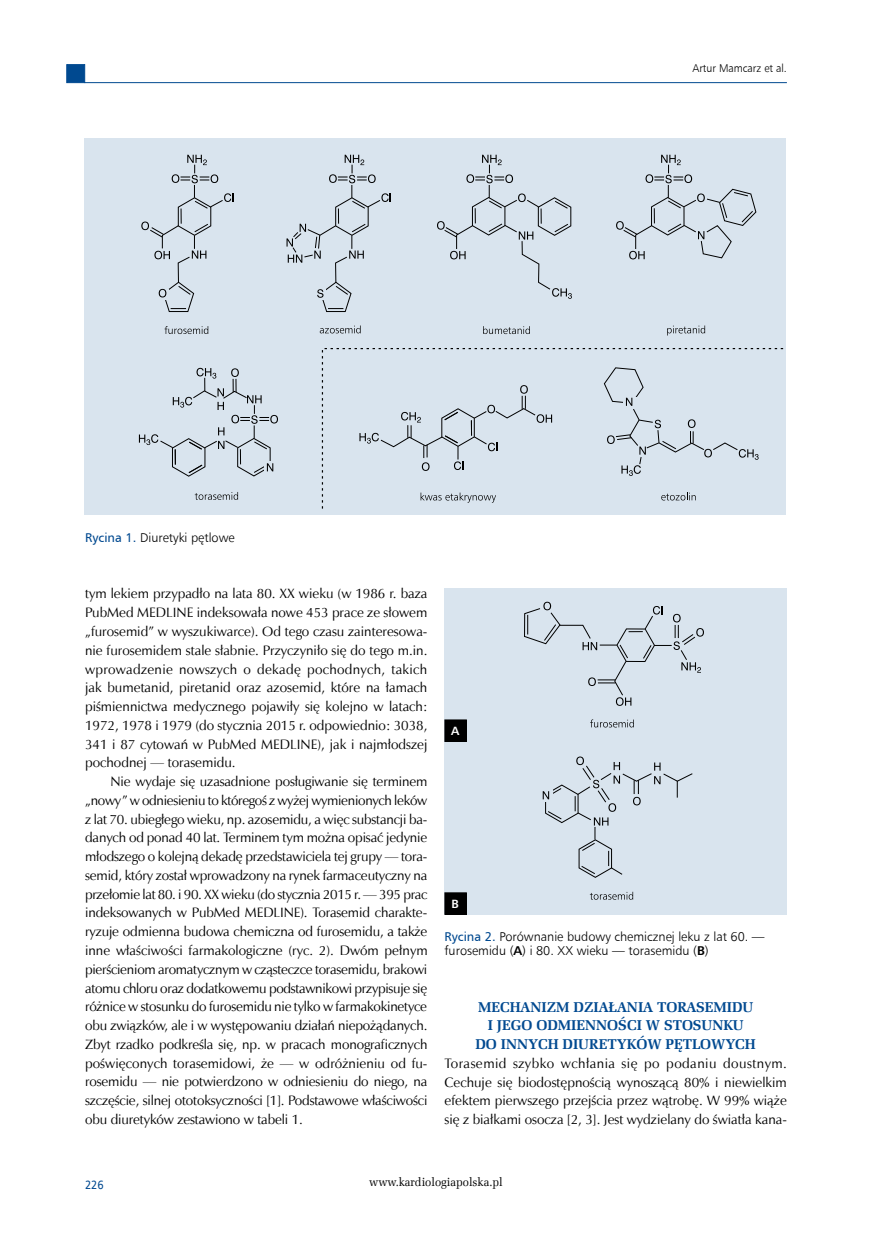
<style>
.page{position:relative;width:872px;height:1234px;background:#fff}
.page>*{position:absolute;margin:0;border:0;box-sizing:border-box;transform-origin:0 0}
.t1{font:700 14.25px/18.8px "Zapf Ellipt EU";color:#004990;text-align:center}
.t2{font:13.65px/18.8px "Zapf Humnst EU";letter-spacing:-.01em;color:#000;text-align:justify}
.t3{font:12.75px/13.5px "Humnst 777 Lt EU";color:#000}
.t4{font:12px "Zapf Ellipt EU";color:#000;scale:.95 1}
.t5{font:12px "Humnst 777 EU";color:#004990;scale:.9 1}
.t6{font:700 12px "Humnst 777 EU";color:#fff}
.t7{font:11.25px "Humnst 777 Lt EU";color:#000;scale:.95 1}
.s1{font-family:"Humnst 777 EU";color:#004990}
.s2{font-family:"Humnst 777 EU";font-weight:700}
</style>
<div class="page">
<hr style="left:85px;top:82px;width:702px;height:1px;background:#004990">
<div style="left:66px;top:64px;width:19px;height:19px;background:#004990;border:1px solid #004990"></div>
<div style="left:85px;top:138px;width:701px;height:376px;background:#d9e4ee"></div>
<svg style="left:141px;top:155px;width:93px;height:157px"></svg>
<svg style="left:164px;top:326px;width:44px;height:8px"></svg>
<svg style="left:286px;top:155px;width:105px;height:157px"></svg>
<svg style="left:320px;top:325px;width:40px;height:8px"></svg>
<svg style="left:437px;top:155px;width:135px;height:144px"></svg>
<svg style="left:483px;top:326px;width:47px;height:8px"></svg>
<svg style="left:616px;top:155px;width:140px;height:104px"></svg>
<svg style="left:667px;top:325px;width:38px;height:10px"></svg>
<svg style="left:139px;top:368px;width:139px;height:109px"></svg>
<svg style="left:195px;top:492px;width:43px;height:8px"></svg>
<svg style="left:321px;top:348px;width:463px;height:161px"></svg>
<div style="left:444px;top:588px;width:343px;height:326px;background:#d9e4ee"></div>
<svg style="left:590px;top:719px;width:44px;height:8px"></svg>
<svg style="left:543px;top:756px;width:150px;height:122px"></svg>
<svg style="left:590px;top:891px;width:43px;height:8px"></svg>
<svg style="left:524px;top:601px;width:180px;height:104px"></svg>
<div style="left:445px;top:719px;width:21px;height:22px;background:#000"></div>
<div style="left:444px;top:719px;width:23px;height:22px;border:1px solid #000"></div>
<div style="left:445px;top:892px;width:21px;height:22px;background:#000"></div>
<div style="left:444px;top:892px;width:23px;height:22px;border:1px solid #000"></div>
<p class="t7" style="left:692px;top:61px;width:101px">Artur Mamcarz et al.</p>
<p class="t3" style="left:85px;top:530px;width:151px"><span class="s1">Rycina 1.</span> Diuretyki pętlowe</p>
<p class="t2" style="left:85px;top:584px;width:344px">tym lekiem przypadło na lata 80. XX wieku (w 1986 r. baza PubMed MEDLINE indeksowała nowe 453 prace ze słowem „furosemid” w wyszukiwarce). Od tego czasu zainteresowa&shy;nie furosemidem stale słabnie. Przyczyniło się do tego m.in. wprowadzenie nowszych o dekadę pochodnych, takich jak bumetanid, piretanid oraz azosemid, które na łamach piśmiennictwa medycznego pojawiły się kolejno w latach:<br>1972, 1978 i 1979 (do stycznia 2015 r. odpowiednio: 3038, 341 i 87 cytowań w PubMed Medline</p>
<p class="t2" style="left:317px;top:734px;width:111px">), jak i najmłodszej</p>
<p class="t2" style="left:85px;top:753px;width:152px">pochodnej — torasemidu.</p>
<p class="t2" style="left:111px;top:772px;width:318px">Nie wydaje się uzasadnione posługiwanie się terminem</p>
<p class="t2" style="left:85px;top:790px;width:344px">„nowy” w odniesieniu to któregoś z wyżej wymienionych leków</p>
<p class="t2" style="left:85px;top:809px;width:344px">z lat 70. ubiegłego wieku, np. azosemidu, a więc substancji ba-</p>
<p class="t2" style="left:85px;top:828px;width:344px">danych od ponad 40 lat. Terminem tym można opisać jedynie</p>
<p class="t2" style="left:85px;top:846px;width:344px">młodszego o kolejną dekadę przedstawiciela tej grupy — tora-</p>
<p class="t2" style="left:85px;top:865px;width:344px">semid, który został wprowadzony na rynek farmaceutyczny na</p>
<p class="t2" style="left:85px;top:884px;width:344px">przełomie lat 80. i 90. XX wieku (do stycznia 2015 r. — 395 prac</p>
<p class="t2" style="left:85px;top:903px;width:180px">indeksowanych w PubMed Medline</p>
<p class="t2" style="left:85px;top:903px;width:344px;text-indent:215px">). Torasemid charakte&shy;ryzuje odmienna budowa chemiczna od furosemidu, a także inne właściwości farmakologiczne (ryc. 2). Dwóm pełnym pierścieniom aromatycznym w cząsteczce torasemidu, brakowi atomu chloru oraz dodatkowemu podstawnikowi przypisuje się różnice w stosunku do furosemidu nie tylko w farmakokinetyce obu związków, ale i w występowaniu działań niepożądanych.<br>Zbyt rzadko podkreśla się, np. w pracach monograficznych poświęconych torasemidowi, że — w odróżnieniu od fu&shy;rosemidu — nie potwierdzono w odniesieniu do niego, na szczęście, silnej ototoksyczności [1]. Podstawowe właściwości obu diuretyków zestawiono w tabeli 1.</p>
<p class="t6" style="left:451px;top:723px;width:10px">A</p>
<p class="t6" style="left:451px;top:896px;width:9px">B</p>
<p class="t3" style="left:444px;top:929px;width:322px"><span class="s1">Rycina 2.</span> Porównanie budowy chemicznej leku z lat 60. — furosemidu (<span class="s2">A</span>) i 80. XX wieku — torasemidu (<span class="s2">B</span>)</p>
<p class="t1" style="left:475px;top:997px;width:282px">MECHANIZM DZIAŁANIA TORASEMIDU<br>I JEGO ODMIENNOŚCI W STOSUNKU<br>DO INNYCH DIURETYKÓW PĘTLOWYCH</p>
<p class="t2" style="left:444px;top:1053px;width:344px">Torasemid szybko wchłania się po podaniu doustnym.<br>Cechuje się biodostępnością wynoszącą 80% i niewielkim efektem pierwszego przejścia przez wątrobę. W 99% wiąże się z białkami osocza [2, 3]. Jest wydzielany do światła kana-</p>
<p class="t5" style="left:85px;top:1176px;width:22px">226</p>
<p class="t4" style="left:369px;top:1173px;width:142px">www.kardiologiapolska.pl</p>
</div>
